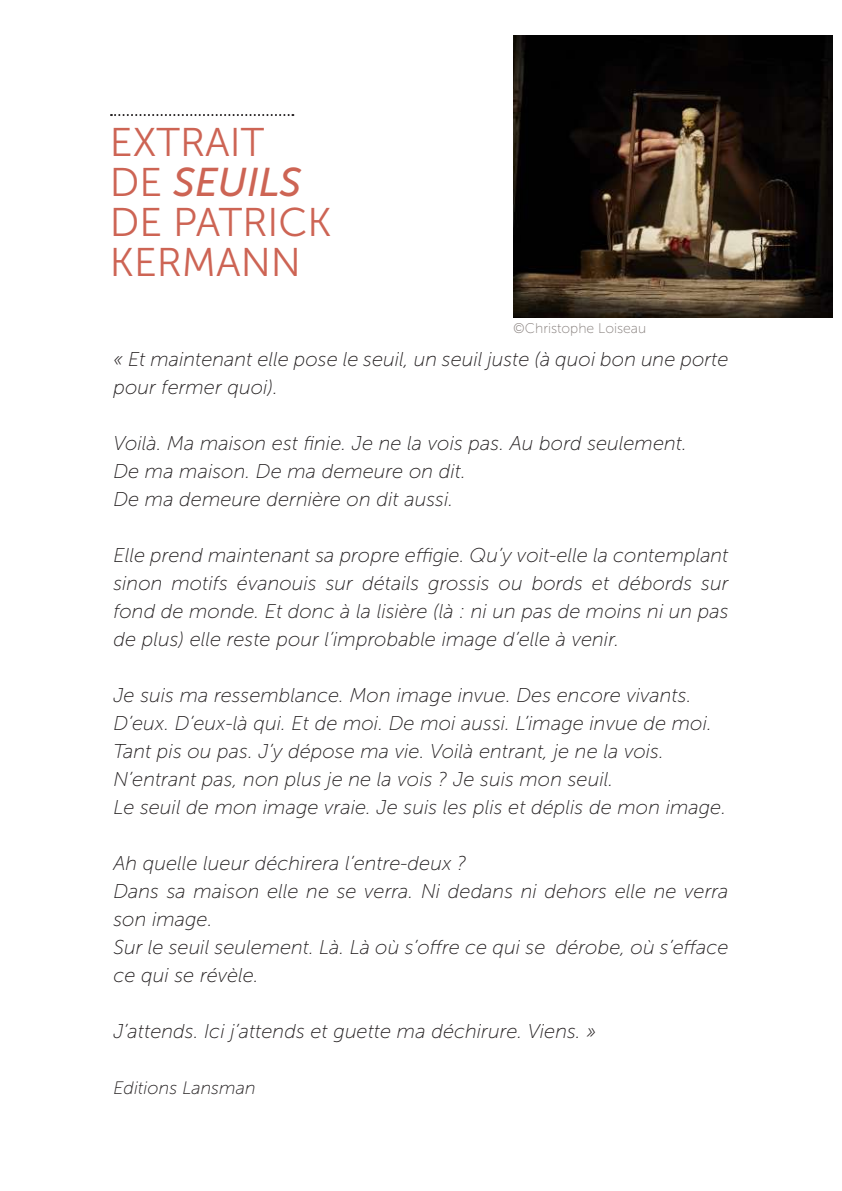
<style>
.page{position:relative;width:842px;height:1191px;background:#fff}
.page>*{position:absolute;margin:0;border:0;box-sizing:border-box;transform-origin:0 0}
.t1{font:40px/40px "Museo Sans 300";color:#cd6454}
.t2{font:italic 40px "Museo Sans 500";color:#cd6454}
.t3{font:italic 20px/28px "Museo Sans 100";color:#231f20}
.t4{font:italic 18px "Museo Sans 100";color:#231f20}
.t5{font:14px "Museo Sans 100";color:#867f7c}
.s1{font-family:"Museo Sans 300";font-style:normal}
</style>
<div class="page">
<svg style="left:111px;top:114px;width:182px;height:2px"></svg>
<img style="left:513px;top:35px;width:319px;height:282px">
<h1 class="t1" style="left:110px;top:123px;width:156px">EXTRAIT</h1>
<h1 class="t2" style="left:110px;top:160px;width:193px"><span class="s1">DE</span> SEUILS</h1>
<h1 class="t1" style="left:110px;top:203px;width:223px">DE PATRICK<br>KERMANN</h1>
<p class="t5" style="left:513px;top:320px;width:135px">©Christophe Loiseau</p>
<p class="t3" style="left:113px;top:345px;width:617px">« Et maintenant elle pose le seuil, un seuil juste (à quoi bon une porte pour fermer quoi).</p>
<p class="t3" style="left:113px;top:429px;width:575px">Voilà. Ma maison est finie. Je ne la vois pas. Au bord seulement.<br>De ma maison. De ma demeure on dit.<br>De ma demeure dernière on dit aussi.</p>
<p class="t3" style="left:113px;top:541px;width:617px;text-align:justify">Elle prend maintenant sa propre effigie. Qu’y voit-elle la contemplant sinon motifs évanouis sur détails grossis ou bords et débords sur fond de monde. Et donc à la lisière (là : ni un pas de moins ni un pas de plus) elle reste pour l’improbable image d’elle à venir.</p>
<p class="t3" style="left:113px;top:681px;width:614px">Je suis ma ressemblance. Mon image invue. Des encore vivants.<br>D’eux. D’eux-là qui. Et de moi. De moi aussi. L’image invue de moi.<br>Tant pis ou pas. J’y dépose ma vie. Voilà entrant, je ne la vois.<br>N’entrant pas, non plus je ne la vois ? Je suis mon seuil.<br>Le seuil de mon image vraie. Je suis les plis et déplis de mon image.</p>
<p class="t3" style="left:113px;top:849px;width:617px">Ah quelle lueur déchirera l’entre-deux ?<br>Dans sa maison elle ne se verra. Ni dedans ni dehors elle ne verra son image.<br>Sur le seuil seulement. Là. Là où s’offre ce qui se dérobe, où s’efface ce qui se révèle.</p>
<p class="t3" style="left:113px;top:1017px;width:484px">J’attends. Ici j’attends et guette ma déchirure. Viens. »</p>
<p class="t4" style="left:113px;top:1078px;width:144px">Editions Lansman</p>
</div>
